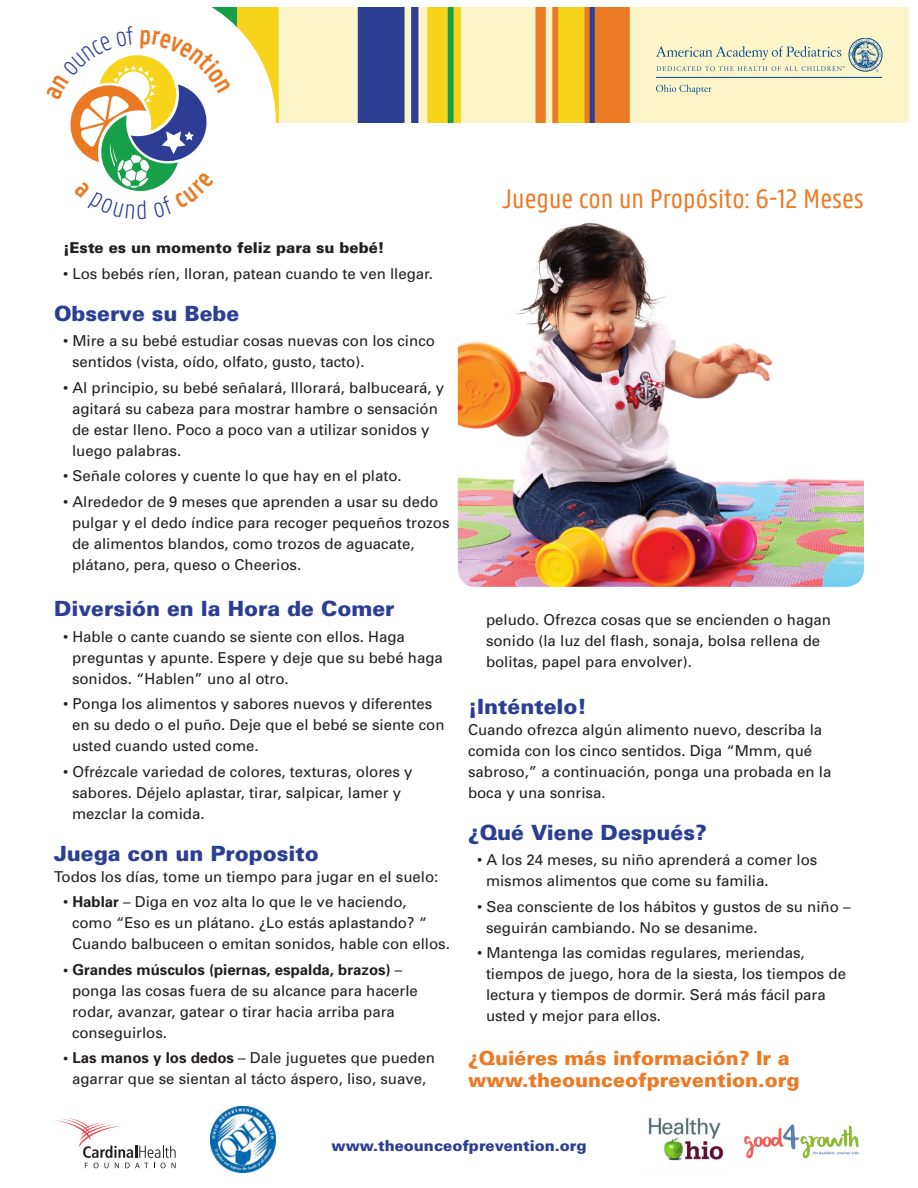
<style>
.page{position:relative;width:918px;height:1188px;background:#fff}
.page>*{position:absolute;margin:0;border:0;box-sizing:border-box;transform-origin:0 0}
.Subhead{font:28.5px "Panno Text";color:#ec7a24}
.Copy_Headers{font:900 21px "Univers";color:#2a3f94}
.Copy{font:900 19.5px/22.5px "Univers";color:#ec7a24}
.Bullets{font:15px/21px "Univers";color:#231f20}
.Copy-2{font:15px/21px "Univers";color:#231f20}
.Bullets-2{font:900 15px "Univers";color:#231f20}
.t1{font:900 15px "Univers";color:#2a3f94}
.s1{font-weight:700}
</style>
<div class="page">
<img style="left:276px;top:8px;width:633px;height:114px">
<svg style="left:212px;top:7px;width:64px;height:116px"></svg>
<hr style="left:656px;top:77px;width:226px;height:1px;background:#014990">
<svg style="left:656px;top:84px;width:55px;height:10px"></svg>
<svg style="left:656px;top:38px;width:226px;height:34px;background:#dcdfc2"></svg>
<img style="left:648px;top:1118px;width:77px;height:43px">
<img style="left:210px;top:1107px;width:66px;height:65px">
<svg style="left:54px;top:1118px;width:122px;height:50px"></svg>
<svg style="left:744px;top:1124px;width:115px;height:34px"></svg>
<img style="left:458px;top:223px;width:406px;height:364px">
<svg style="left:70px;top:26px;width:161px;height:166px"></svg>
<p class="Bullets-2" style="left:63px;top:238px;width:323px">¡Este es un momento feliz para su bebé!</p>
<p class="Bullets" style="left:63px;top:263px;width:372px">• Los bebés ríen, lloran, patean cuando te ven llegar.</p>
<p class="Copy_Headers" style="left:54px;top:300px;width:187px">Observe su Bebe</p>
<p class="Bullets" style="left:72px;top:330px;width:364px;text-indent:-9px">• Mire a su bebé estudiar cosas nuevas con los cinco sentidos (vista, oído, olfato, gusto, tacto).</p>
<p class="Bullets" style="left:72px;top:377px;width:374px;text-indent:-9px">• Al principio, su bebé señalará, lllorará, balbuceará, y agitará su cabeza para mostrar hambre o sensación de estar lleno. Poco a poco van a utilizar sonidos y luego palabras.</p>
<p class="Bullets" style="left:63px;top:465px;width:340px">• Señale colores y cuente lo que hay en el plato.</p>
<p class="Bullets" style="left:72px;top:491px;width:379px;text-indent:-9px">• Alrededor de 9 meses que aprenden a usar su dedo pulgar y el dedo índice para recoger pequeños trozos de alimentos blandos, como trozos de aguacate, plátano, pera, queso o Cheerios.</p>
<p class="Copy_Headers" style="left:54px;top:596px;width:342px">Diversión en la Hora de Comer</p>
<p class="Bullets" style="left:72px;top:626px;width:372px;text-indent:-9px">• Hable o cante cuando se siente con ellos. Haga preguntas y apunte. Espere y deje que su bebé haga sonidos. “Hablen” uno al otro.</p>
<p class="Bullets" style="left:72px;top:693px;width:374px;text-indent:-9px">• Ponga los alimentos y sabores nuevos y diferentes en su dedo o el puño. Deje que el bebé se siente con usted cuando usted come.</p>
<p class="Bullets" style="left:72px;top:761px;width:342px;text-indent:-9px">• Ofrézcale variedad de colores, texturas, olores y sabores. Déjelo aplastar, tirar, salpicar, lamer y mezclar la comida.</p>
<p class="Copy_Headers" style="left:54px;top:840px;width:266px">Juega con un Proposito</p>
<p class="Copy-2" style="left:54px;top:866px;width:386px">Todos los días, tome un tiempo para jugar en el suelo:</p>
<p class="Bullets" style="left:72px;top:891px;width:379px;text-indent:-9px">• <span class="s1">Hablar</span> – Diga en voz alta lo que le ve haciendo, como “Eso es un plátano. ¿Lo estás aplastando? “<br>Cuando balbuceen o emitan sonidos, hable con ellos.</p>
<p class="Bullets" style="left:72px;top:959px;width:347px;text-indent:-9px"><span class="s1">• Grandes músculos (piernas, espalda, brazos)</span> – ponga las cosas fuera de su alcance para hacerle rodar, avanzar, gatear o tirar hacia arriba para conseguirlos.</p>
<p class="Bullets" style="left:63px;top:1047px;width:373px;text-align:center"><span class="s1">• Las manos y los dedos</span> – Dale juguetes que pueden agarrar que se sientan al tácto áspero, liso, suave,</p>
<p class="Subhead" style="left:503px;top:183px;width:363px">Juegue con un Propósito: 6-12 Meses</p>
<p class="Bullets" style="left:486px;top:609px;width:347px">peludo. Ofrezca cosas que se encienden o hagan sonido (la luz del flash, sonaja, bolsa rellena de bolitas, papel para envolver).</p>
<p class="Copy_Headers" style="left:468px;top:693px;width:120px">¡Inténtelo!</p>
<p class="Copy-2" style="left:468px;top:719px;width:365px">Cuando ofrezca algún alimento nuevo, describa la comida con los cinco sentidos. Diga “Mmm, qué sabroso,” a continuación, ponga una probada en la boca y una sonrisa.</p>
<p class="Copy_Headers" style="left:468px;top:819px;width:240px">¿Qué Viene Después?</p>
<p class="Bullets" style="left:486px;top:849px;width:333px;text-indent:-9px">• A los 24 meses, su niño aprenderá a comer los mismos alimentos que come su familia.</p>
<p class="Bullets" style="left:486px;top:896px;width:366px;text-indent:-9px">• Sea consciente de los hábitos y gustos de su niño – seguirán cambiando. No se desanime.</p>
<p class="Bullets" style="left:486px;top:942px;width:362px;text-indent:-9px">• Mantenga las comidas regulares, meriendas, tiempos de juego, hora de la siesta, los tiempos de lectura y tiempos de dormir. Será más fácil para usted y mejor para ellos.</p>
<p class="Copy" style="left:468px;top:1046px;width:333px">¿Quiéres más información? Ir a www.theounceofprevention.org</p>
<p class="t1" style="left:332px;top:1137px;width:256px">www.theounceofprevention.org</p>
</div>
